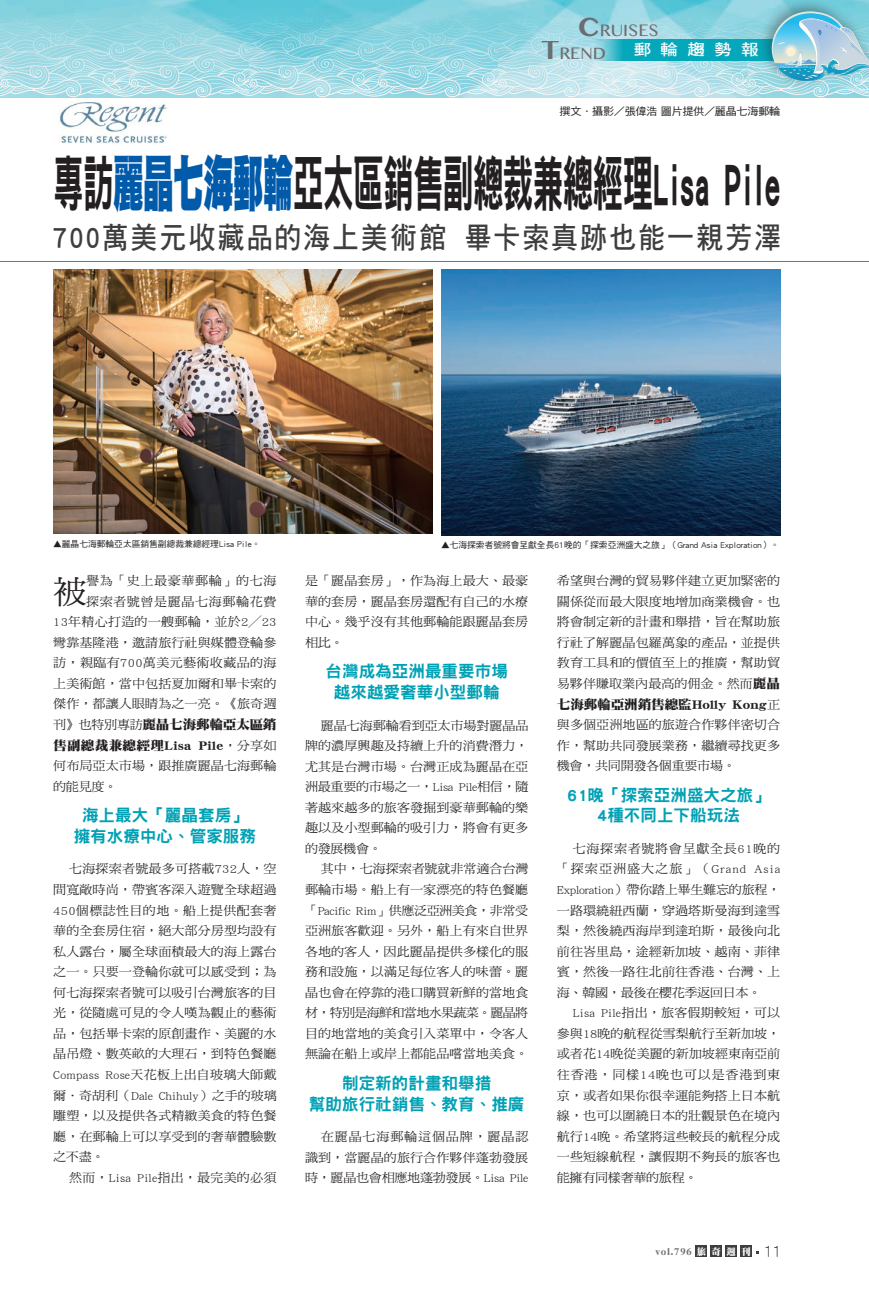
<style>
.page{position:relative;width:869px;height:1294px;background:#fff}
.page>*{position:absolute;margin:0;border:0;box-sizing:border-box;transform-origin:0 0}
.大標B{font:61px "DF Hei Std W9";letter-spacing:-.02em;color:#231f20;scale:.5 1}
.前文{font:32px "DF Ming Std W5";color:#231f20;scale:1.05 1}
.副標A{font:29.88px "DF Hei Std W7";letter-spacing:.07em;color:#3e3e3f;scale:.9 1}
.t1{font:17.38px/22.5px "Gurmukhi MN";color:#6c6d70}
.段標{font:16.62px "DF Hei Std W9";color:#00a1b4}
.t2{font:15.75px "DF Hei Std W7";letter-spacing:.54em;color:#fff;scale:1.11 1}
.前文-2{font:13px/20.5px "DF Ming Std W12";letter-spacing:.01em;color:#231f20;scale:1.05 1}
.內文{font:13px "DF Ming Std W12";letter-spacing:-.015em;color:#231f20;scale:1.05 1}
.內文-2{font:12.38px/20.5px "DF Ming Std W5";letter-spacing:.005em;color:#231f20;text-align:justify;scale:1.05 1}
.前文-3{font:12.38px/20.5px "DF Ming Std W5";letter-spacing:.005em;color:#231f20;text-align:right;scale:1.05 1}
.撰文攝影{font:10.62px "DF Hei Std W5";letter-spacing:-.025em;color:#231f20;scale:1.05 1}
.t3{font:9.38px "DF Ya Song GB5 Std W9";letter-spacing:.1em;color:#6c6d70}
.圖說{font:8.75px "DF Hei Std W5";color:#231f20}
.s1{font-weight:700;font-size:27.38px}
.s2{font-family:"DF Hei Std W12";color:#015aaa}
.s3{font-family:"DF Ming Std W5";font-size:12.38px}
.s4{font-family:"DF Ming Std W12";font-size:13px}
.s5{font-family:"DF Ming Std W12";color:#fff}
.s6{font-family:"DF Hei Std W3";font-size:16.62px;color:#3e3e3f}
</style>
<div class="page">
<div style="left:695px;top:1245px;width:11px;height:11px;background:#3e3e3f"></div>
<div style="left:710px;top:1245px;width:11px;height:11px;background:#3e3e3f"></div>
<div style="left:725px;top:1245px;width:11px;height:11px;background:#3e3e3f"></div>
<div style="left:740px;top:1245px;width:11px;height:11px;background:#3e3e3f"></div>
<hr style="left:0;top:261px;width:868px;height:1px;background:#00a1b4">
<img style="left:53px;top:269px;width:379px;height:265px">
<img style="left:441px;top:269px;width:339px;height:266px">
<img style="left:59px;top:102px;width:108px;height:42px">
<img style="left:1px;top:0;width:755px;height:8px">
<div style="left:756px;top:0;width:112px;height:89px;background:#231f20;opacity:.4"></div>
<svg style="left:0;top:8px;width:868px;height:90px"></svg>
<h3 class="t1" style="left:541px;top:20px;width:119px;text-indent:36px"><span class="s1">C</span>RUISES<br><span class="s1">T</span>REND</h3>
<p class="t2" style="left:633px;top:41px;width:114px">郵輪趨勢報</p>
<p class="撰文攝影" style="left:559px;top:106px;width:211px">撰文．攝影／張偉浩 圖片提供／麗晶七海郵輪</p>
<p class="大標B" style="left:53px;top:150px;width:1455px">專訪<span class="s2">麗晶七海郵輪</span>亞太區銷售副總裁兼總經理Lisa Pile</p>
<p class="副標A" style="left:52px;top:221px;width:810px">700萬美元收藏品的海上美術館 畢卡索真跡也能一親芳澤</p>
<p class="圖說" style="left:53px;top:539px;width:208px">▲麗晶七海郵輪亞太區銷售副總裁兼總經理Lisa Pile。</p>
<p class="圖說" style="left:441px;top:540px;width:339px">▲七海探索者號將會呈獻全長61晚的「探索亞洲盛大之旅」（Grand Asia Exploration）。</p>
<p class="前文-3" style="left:53px;top:570px;width:214px">譽為「史上最豪華郵輪」的七海<br>探索者號曾是麗晶七海郵輪花費<br>13年精心打造的一艘郵輪，並於2╱23彎靠基隆港，邀請旅行社與媒體登輪參訪，親臨有700萬美元藝術收藏品的海上美術館，當中包括夏加爾和畢卡索的傑作，都讓人眼睛為之一亮。《旅奇週</p>
<p class="前文-2" style="left:53px;top:714px;width:214px"><span class="s3">刊》也特別專訪</span>麗晶七海郵輪亞太區銷售副總裁兼總經理Lisa Pile<span class="s3">，分享如</span></p>
<p class="前文-3" style="left:53px;top:755px;width:214px;text-align:left">何布局亞太市場，跟推廣麗晶七海郵輪的能見度。</p>
<p class="段標" style="left:82px;top:806px;width:167px">海上最大「麗晶套房」</p>
<p class="段標" style="left:74px;top:827px;width:184px">擁有水療中心、管家服務</p>
<p class="內文-2" style="left:53px;top:858px;width:214px;text-indent:16px">七海探索者號最多可搭載732人，空間寬敞時尚，帶賓客深入遊覽全球超過450個標誌性目的地。船上提供配套奢華的全套房住宿，絕大部分房型均設有私人露台，屬全球面積最大的海上露台之一。只要一登輪你就可以感受到；為何七海探索者號可以吸引台灣旅客的目光，從隨處可見的令人嘆為觀止的藝術品，包括畢卡索的原創畫作、美麗的水晶吊燈、數英畝的大理石，到特色餐廳Compass Rose天花板上出自玻璃大師戴爾．奇胡利（Dale Chihuly）之手的玻璃雕塑，以及提供各式精緻美食的特色餐廳，在郵輪上可以享受到的奢華體驗數之不盡。</p>
<p class="內文-2" style="left:69px;top:1166px;width:199px">然而，Lisa Pile指出，最完美的必須</p>
<p class="前文" style="left:53px;top:574px;width:34px">被</p>
<p class="內文-2" style="left:305px;top:570px;width:214px">是「麗晶套房」，作為海上最大、最豪華的套房，麗晶套房還配有自己的水療中心。幾乎沒有其他郵輪能跟麗晶套房相比。</p>
<p class="段標" style="left:325px;top:662px;width:184px">台灣成為亞洲最重要市場</p>
<p class="段標" style="left:334px;top:683px;width:167px">越來越愛奢華小型郵輪</p>
<p class="內文-2" style="left:305px;top:714px;width:214px;text-indent:16px">麗晶七海郵輪看到亞太市場對麗晶品牌的濃厚興趣及持續上升的消費潛力，尤其是台灣市場。台灣正成為麗晶在亞洲最重要的市場之一，Lisa Pile相信，隨著越來越多的旅客發掘到豪華郵輪的樂趣以及小型郵輪的吸引力，將會有更多的發展機會。</p>
<p class="內文-2" style="left:305px;top:858px;width:214px;text-indent:16px">其中，七海探索者號就非常適合台灣郵輪市場。船上有一家漂亮的特色餐廳「Pacific Rim」供應泛亞洲美食，非常受亞洲旅客歡迎。另外，船上有來自世界各地的客人，因此麗晶提供多樣化的服務和設施，以滿足每位客人的味蕾。麗晶也會在停靠的港口購買新鮮的當地食材，特別是海鮮和當地水果蔬菜。麗晶將目的地當地的美食引入菜單中，令客人無論在船上或岸上都能品嚐當地美食。</p>
<p class="段標" style="left:342px;top:1074px;width:151px">制定新的計畫和舉措</p>
<p class="段標" style="left:309px;top:1094px;width:217px">幫助旅行社銷售、教育、推廣</p>
<p class="內文-2" style="left:305px;top:1126px;width:214px;text-indent:16px">在麗晶七海郵輪這個品牌，麗晶認識到，當麗晶的旅行合作夥伴蓬勃發展時，麗晶也會相應地蓬勃發展。Lisa Pile</p>
<p class="內文-2" style="left:556px;top:570px;width:214px">希望與台灣的貿易夥伴建立更加緊密的關係從而最大限度地增加商業機會。也將會制定新的計畫和舉措，旨在幫助旅行社了解麗晶包羅萬象的產品，並提供教育工具和的價值至上的推廣，幫助貿易夥伴賺取業內最高的佣金。然而<span class="s4">麗晶</span></p>
<p class="內文" style="left:556px;top:697px;width:214px">七海郵輪亞洲銷售總監Holly Kong<span class="s3">正</span></p>
<p class="內文-2" style="left:556px;top:714px;width:214px">與多個亞洲地區的旅遊合作夥伴密切合作，幫助共同發展業務，繼續尋找更多機會，共同開發各個重要市場。</p>
<p class="段標" style="left:567px;top:785px;width:204px">61晚「探索亞洲盛大之旅」</p>
<p class="段標" style="left:597px;top:806px;width:144px">4種不同上下船玩法</p>
<p class="內文-2" style="left:556px;top:838px;width:214px;text-indent:16px">七海探索者號將會呈獻全長61晚的「探索亞洲盛大之旅」（Grand Asia Exploration）帶你踏上畢生難忘的旅程，一路環繞紐西蘭，穿過塔斯曼海到達雪梨，然後繞西海岸到達珀斯，最後向北前往峇里島，途經新加坡、越南、菲律賓，然後一路往北前往香港、台灣、上海、韓國，最後在櫻花季返回日本。</p>
<p class="內文-2" style="left:556px;top:1002px;width:214px;text-indent:16px">Lisa Pile指出，旅客假期較短，可以參與18晚的航程從雪梨航行至新加坡，或者花14晚從美麗的新加坡經東南亞前往香港，同樣14晚也可以是香港到東京，或者如果你很幸運能夠搭上日本航線，也可以圍繞日本的壯觀景色在境內航行14晚。希望將這些較長的航程分成一些短線航程，讓假期不夠長的旅客也能擁有同樣奢華的旅程。</p>
<p class="t3" style="left:655px;top:1246px;width:126px">vol.796 <span class="s5">旅奇週刊</span> <span class="s6">11</span></p>
</div>
